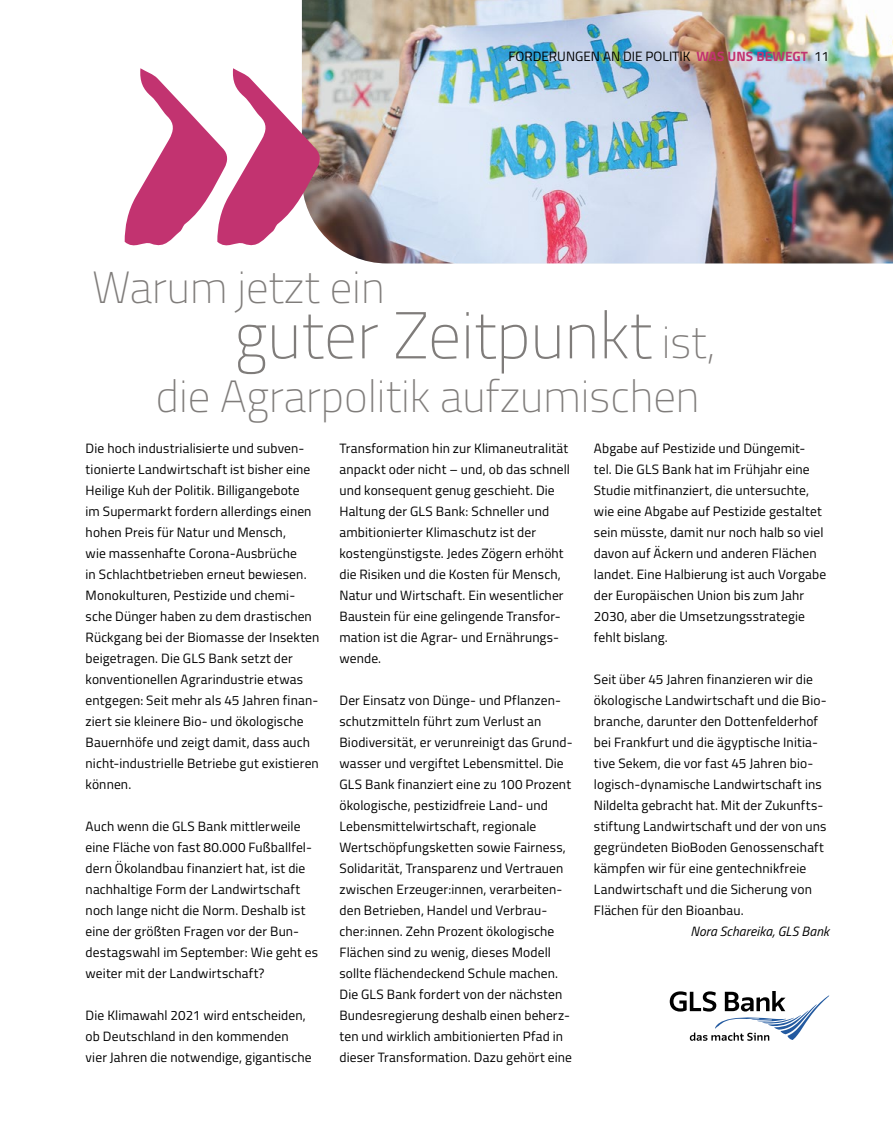
<style>
.page{position:relative;width:893px;height:1136px;background:#fff}
.page>*{position:absolute;margin:0;border:0;box-sizing:border-box;transform-origin:0 0}
.t1{font:100 66px "Titillium";color:#7f7c7a}
.t2{font:100 45px "Titillium";color:#7f7c7a}
.t3{font:13.5px/21px "Titillium";letter-spacing:.01em;color:#000}
.t4{font:italic 13.5px "Titillium";letter-spacing:.01em;color:#000}
.s1{font-weight:700;color:#c23370}
.s2{font-size:45px}
</style>
<div class="page">
<svg style="left:670px;top:991px;width:159px;height:49px"></svg>
<img style="left:302px;top:0;width:591px;height:263px">
<svg style="left:125px;top:68px;width:196px;height:182px"></svg>
<p class="t3" style="left:509px;top:45px;width:322px">FORDERUNGEN AN DIE POLITIK <span class="s1">WAS UNS BEWEGT</span> 11</p>
<h2 class="t2" style="left:92px;top:255px;width:294px">Warum jetzt ein</h2>
<h1 class="t1" style="left:234px;top:288px;width:483px">guter Zeitpunkt <span class="s2">ist,</span></h1>
<h2 class="t2" style="left:156px;top:364px;width:545px">die Agrarpolitik aufzumischen</h2>
<p class="t3" style="left:339px;top:436px;width:232px">Transformation hin zur Klimaneutralität anpackt oder nicht – und, ob das schnell und konsequent genug geschieht. Die Haltung der GLS Bank: Schneller und ambitionierter Klimaschutz ist der kostengünstigste. Jedes Zögern erhöht die Risiken und die Kosten für Mensch, Natur und Wirtschaft. Ein wesentlicher Baustein für eine gelingende Transfor&shy;mation ist die Agrar- und Ernährungs&shy;wende.</p>
<p class="t3" style="left:339px;top:688px;width:235px">Der Einsatz von Dünge- und Pflanzen&shy;schutzmitteln führt zum Verlust an Biodiversität, er verunreinigt das Grund&shy;wasser und vergiftet Lebensmittel. Die GLS Bank finanziert eine zu 100 Prozent ökologische, pestizidfreie Land- und Lebensmittelwirtschaft, regionale Wertschöpfungsketten sowie Fairness, Solidarität, Transparenz und Vertrauen zwischen Erzeuger:innen, verarbeiten&shy;den Betrieben, Handel und Verbrau&shy;cher:innen. Zehn Prozent ökologische Flächen sind zu wenig, dieses Modell sollte flächendeckend Schule machen.<br>Die GLS Bank fordert von der nächsten Bundesregierung deshalb einen beherz&shy;ten und wirklich ambitionierten Pfad in dieser Transformation. Dazu gehört eine</p>
<p class="t3" style="left:86px;top:436px;width:235px">Die hoch industrialisierte und subven&shy;tionierte Landwirtschaft ist bisher eine Heilige Kuh der Politik. Billigangebote<br>im Supermarkt fordern allerdings einen hohen Preis für Natur und Mensch,<br>wie massenhafte Corona-Ausbrüche<br>in Schlachtbetrieben erneut bewiesen.<br>Monokulturen, Pestizide und chemi&shy;sche Dünger haben zu dem drastischen Rückgang bei der Biomasse der Insekten beigetragen. Die GLS Bank setzt der konventionellen Agrarindustrie etwas entgegen: Seit mehr als 45 Jahren finan&shy;ziert sie kleinere Bio- und ökologische Bauernhöfe und zeigt damit, dass auch nicht-industrielle Betriebe gut existieren können.</p>
<p class="t3" style="left:86px;top:814px;width:234px">Auch wenn die GLS Bank mittlerweile eine Fläche von fast 80.000 Fußballfel&shy;dern Ökolandbau finanziert hat, ist die nachhaltige Form der Landwirtschaft noch lange nicht die Norm. Deshalb ist eine der größten Fragen vor der Bun&shy;destagswahl im September: Wie geht es weiter mit der Landwirtschaft?</p>
<p class="t3" style="left:86px;top:1004px;width:227px">Die Klimawahl 2021 wird entscheiden, ob Deutschland in den kommenden vier Jahren die notwendige, gigantische</p>
<p class="t3" style="left:594px;top:437px;width:234px">Abgabe auf Pestizide und Düngemit&shy;tel. Die GLS Bank hat im Frühjahr eine Studie mitfinanziert, die untersuchte, wie eine Abgabe auf Pestizide gestaltet sein müsste, damit nur noch halb so viel davon auf Äckern und anderen Flächen landet. Eine Halbierung ist auch Vorgabe der Europäischen Union bis zum Jahr 2030, aber die Umsetzungsstrategie fehlt bislang.</p>
<p class="t3" style="left:594px;top:668px;width:234px">Seit über 45 Jahren finanzieren wir die ökologische Landwirtschaft und die Bio&shy;branche, darunter den Dottenfelderhof bei Frankfurt und die ägyptische Initia&shy;tive Sekem, die vor fast 45 Jahren bio&shy;logisch-dynamische Landwirtschaft ins Nildelta gebracht hat. Mit der Zukunfts&shy;stiftung Landwirtschaft und der von uns gegründeten BioBoden Genossenschaft kämpfen wir für eine gentechnikfreie Landwirtschaft und die Sicherung von Flächen für den Bioanbau.</p>
<p class="t4" style="left:690px;top:921px;width:140px">Nora Schareika, GLS Bank</p>
</div>
